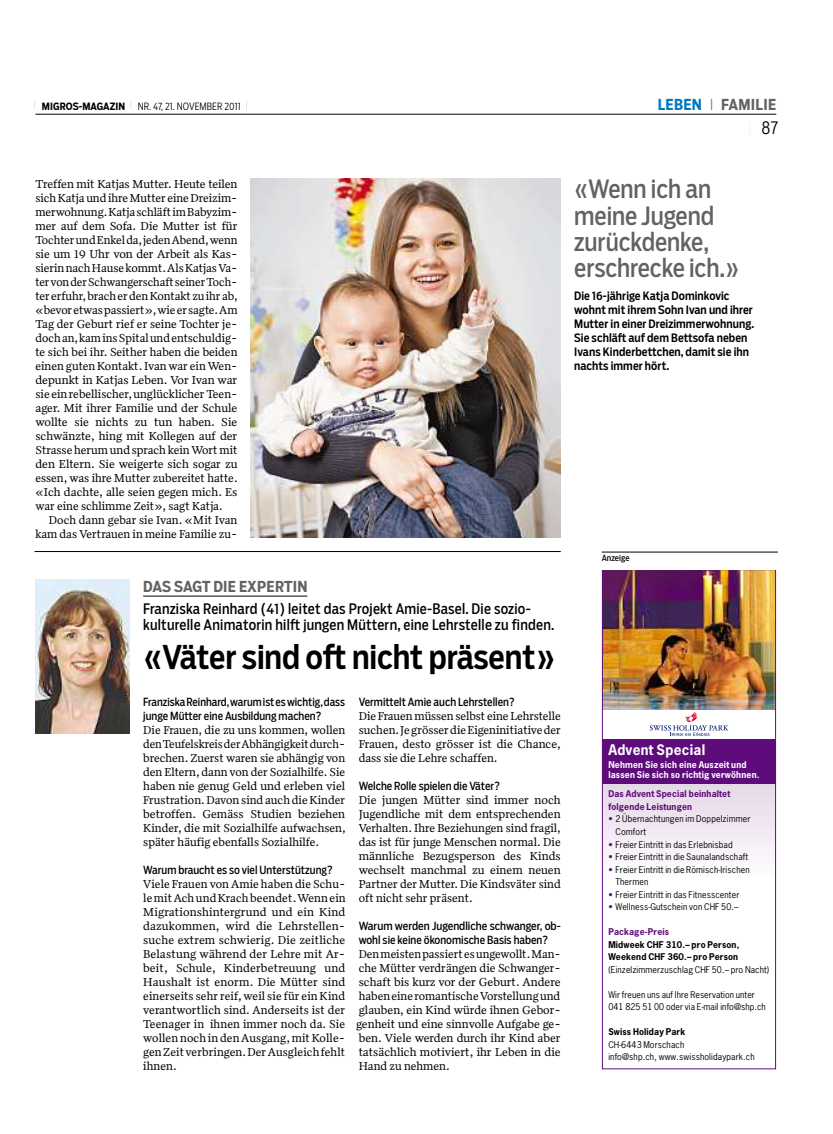
<style>
.page{position:relative;width:833px;height:1134px;background:#fff}
.page>*{position:absolute;margin:0;border:0;box-sizing:border-box;transform-origin:0 0}
.t1{font:500 32.5px "Salvo Sans Cond";letter-spacing:-.005em;color:#000}
.t2{font:25px/26.2px "Salvo Sans Cond";letter-spacing:-.005em;color:#626262}
.t3{font:300 17.5px "Salvo Sans Cond";color:#000}
.t4{font:700 15px "Salvo Sans Cond";letter-spacing:.015em;color:#626262}
.t5{font:14.38px/16.5px "Salvo Sans Cond";letter-spacing:.015em;color:#000}
.t6{font:700 13.75px "News Gothic";letter-spacing:.02em;color:#fff}
.t7{font:11.75px/14px "Quiosco Two LF";color:#000;text-align:justify}
.t8{font:500 11.5px/14px "Salvo Sans Cond";letter-spacing:.005em;color:#000}
.t9{font:11.12px/14px "Salvo Sans Cond";color:#000}
.t10{font:300 10px "Salvo Sans Cond";letter-spacing:.01em;color:#000}
.t11{font:8.75px/12.5px "News Gothic";letter-spacing:.015em;color:#000}
.t12{font:700 8.75px/12.5px "News Gothic";letter-spacing:.015em;color:#000}
.t13{font:700 8.75px/10.5px "News Gothic";letter-spacing:.02em;color:#fff}
.t14{font:700 8.75px/12.5px "News Gothic";letter-spacing:.015em;color:#5e0c7b}
.t15{font:8.5px "Salvo Sans Cond";letter-spacing:.01em;color:#000}
.s1{font-size:8.12px}
.s2{font-weight:700}
.s3{color:#0077be}
.s4{font-weight:300;font-size:11.88px}
.s5{font-size:14.75px}
.s6{color:#5e0c7b}
</style>
<div class="page">
<hr style="left:35px;top:114px;width:741px;height:1px;background:#000">
<img style="left:602px;top:570px;width:174px;height:499px">
<img style="left:251px;top:179px;width:310px;height:359px">
<hr style="left:601px;top:552px;width:177px;height:1px;background:#000">
<hr style="left:35px;top:551px;width:526px;height:1px;background:#000">
<hr style="left:143px;top:596px;width:164px;height:1px;background:#000">
<img style="left:35px;top:580px;width:95px;height:154px">
<p class="t10" style="left:35px;top:99px;width:215px"><span class="s1">|</span> <span class="s2">MIGROS-MAGAZIN</span> <span class="s1">|</span> NR. 47, 21. NOVEMBER 2011 <span class="s1">|</span></p>
<p class="t4" style="left:658px;top:94px;width:120px"><span class="s3">LEBEN</span> <span class="s4">|</span> FAMILIE</p>
<h3 class="t3" style="left:748px;top:116px;width:31px"><span class="s5">|</span> 87</h3>
<p class="t7" style="left:35px;top:177px;width:204px">Treffen mit Katjas Mutter. Heute teilen sichKatjaundihreMutter eineDreizim&shy;merwohnung.KatjaschläftimBabyzim&shy;mer auf dem Sofa. Die Mutter ist für TochterundEnkelda,jedenAbend,wenn sie um 19 Uhr von der Arbeit als Kas&shy;sierinnachHausekommt.AlsKatjasVa&shy;tervonderSchwangerschaftseinerToch&shy;tererfuhr,bracherdenKontaktzuihrab, «bevoretwaspassiert»,wieersagte.Am Tag der Geburt rief er seine Tochter je&shy;dochan,kaminsSpitalundentschuldig&shy;te sich bei ihr. Seither haben die beiden einen guten Kontakt.Ivan war ein Wen&shy;depunkt in Katjas Leben. Vor Ivan war sie einrebellischer,unglücklicherTeen&shy;ager. Mit ihrer Familie und der Schule wollte sie nichts zu tun haben. Sie schwänzte, hing mit Kollegen auf der Strasse herum und sprach keinWort mit den Eltern. Sie weigerte sich sogar zu essen, was ihre Mutter zubereitet hatte. «Ich dachte, alle seien gegen mich. Es war eine schlimme Zeit», sagt Katja.</p>
<p class="t7" style="left:35px;top:513px;width:203px;text-align:right">Doch dann gebar sie Ivan. «Mit Ivan kam das Vertrauen in meine Familie zu-</p>
<p class="t4" style="left:143px;top:576px;width:166px">DAS SAGT DIE EXPERTIN</p>
<p class="t5" style="left:143px;top:600px;width:413px">Franziska Reinhard (41) leitet das Projekt Amie-Basel. Die sozio&shy;kulturelle Animatorin hilft jungen Müttern, eine Lehrstelle zu finden.</p>
<h1 class="t1" style="left:143px;top:635px;width:414px">«Väter sind oft nicht präsent»</h1>
<p class="t9" style="left:143px;top:694px;width:203px">FranziskaReinhard,warumisteswichtig,dass junge Mütter eine Ausbildung machen?</p>
<p class="t7" style="left:143px;top:723px;width:204px">Die Frauen, die zu uns kommen, wollen denTeufelskreisderAbhängigkeitdurch&shy;brechen. Zuerst waren sie abhängig von den Eltern, dann von der Sozialhilfe. Sie haben nie genug Geld und erleben viel Frustration.Davon sind auch die Kinder betroffen. Gemäss Studien beziehen Kinder, die mit Sozialhilfe aufwachsen, später häufig ebenfalls Sozialhilfe.</p>
<p class="t9" style="left:143px;top:862px;width:191px">Warum braucht es so viel Unterstützung?</p>
<p class="t7" style="left:143px;top:877px;width:204px">Viele Frauen von Amie haben die Schu&shy;lemitAchundKrachbeendet.Wennein Migrationshintergrund und ein Kind dazukommen, wird die Lehrstellen&shy;suche extrem schwierig. Die zeitliche Belastung während der Lehre mit Ar&shy;beit, Schule, Kinderbetreuung und Haushalt ist enorm. Die Mütter sind einerseits sehr reif,weil sie für ein Kind verantwortlich sind. Anderseits ist der Teenager in ihnen immer noch da. Sie wollen noch in denAusgang,mitKolle&shy;genZeitverbringen.DerAusgleichfehlt ihnen.</p>
<p class="t9" style="left:359px;top:694px;width:158px">Vermittelt Amie auch Lehrstellen?</p>
<p class="t7" style="left:359px;top:709px;width:204px">Die Frauen müssen selbst eine Lehrstelle suchen.JegrösserdieEigeninitiativeder Frauen, desto grösser ist die Chance, dass sie die Lehre schaffen.</p>
<p class="t9" style="left:359px;top:778px;width:143px">Welche Rolle spielen die Väter?</p>
<p class="t7" style="left:359px;top:793px;width:204px">Die jungen Mütter sind immer noch Jugendliche mit dem entsprechenden Verhalten. Ihre Beziehungen sind fragil, das ist für junge Menschen normal. Die männliche Bezugsperson des Kinds wechselt manchmal zu einem neuen Partner der Mutter. Die Kindsväter sind oft nicht sehr präsent.</p>
<p class="t9" style="left:359px;top:918px;width:203px">Warum werden Jugendliche schwanger, ob&shy;wohl sie keine ökonomische Basis haben?</p>
<p class="t7" style="left:356px;top:947px;width:206px">Denmeistenpassiertesungewollt.Man&shy;che Mütter verdrängen die Schwanger&shy;schaft bis kurz vor der Geburt. Andere habeneineromantischeVorstellungund glauben, ein Kind würde ihnen Gebor&shy;genheit und eine sinnvolle Aufgabe ge&shy;ben. Viele werden durch ihr Kind aber tatsächlich motiviert, ihr Leben in die Hand zu nehmen.</p>
<h2 class="t2" style="left:574px;top:176px;width:167px">«Wenn ich an meine Jugend zurückdenke, erschrecke ich.»</h2>
<p class="t8" style="left:574px;top:288px;width:181px">Die 16-jährige Katja Dominkovic wohnt mit ihrem Sohn Ivan und ihrer<br>Mutter in einer Dreizimmerwohnung.<br>Sie schläft auf dem Bettsofa neben<br>Ivans Kinderbettchen, damit sie ihn nachts immer hört.</p>
<p class="t15" style="left:601px;top:552px;width:29px">Anzeige</p>
<p class="t6" style="left:608px;top:741px;width:98px">Advent Special</p>
<p class="t13" style="left:608px;top:759px;width:153px">Nehmen Sie sich eine Auszeit und lassen Sie sich so richtig verwöhnen.</p>
<p class="t14" style="left:608px;top:788px;width:123px">Das Advent Special beinhaltet folgende Leistungen</p>
<p class="t11" style="left:615px;top:813px;width:137px;text-indent:-7px"><span class="s6">•</span> 2 Übernachtungen im Doppelzimmer<br>Comfort</p>
<p class="t11" style="left:608px;top:838px;width:126px"><span class="s6">•</span> Freier Eintritt in das Erlebnisbad</p>
<p class="t11" style="left:608px;top:850px;width:141px"><span class="s6">•</span> Freier Eintritt in die Saunalandschaft</p>
<p class="t11" style="left:615px;top:863px;width:136px;text-indent:-7px"><span class="s6">•</span> Freier Eintritt in die Römisch-Irischen<br>Thermen</p>
<p class="t11" style="left:608px;top:888px;width:133px"><span class="s6">•</span> Freier Eintritt in das Fitnesscenter</p>
<p class="t11" style="left:608px;top:900px;width:132px"><span class="s6">•</span> Wellness-Gutschein von CHF 50.–</p>
<p class="t14" style="left:608px;top:925px;width:62px">Package-Preis</p>
<p class="t12" style="left:608px;top:938px;width:133px">Midweek CHF 310.– pro Person,<br>Weekend CHF 360.– pro Person</p>
<p class="t11" style="left:608px;top:963px;width:162px">(Einzelzimmerzuschlag CHF 50.– pro Nacht)</p>
<p class="t11" style="left:608px;top:988px;width:159px">Wir freuen uns auf Ihre Reservation unter<br>041 825 51 00 oder via E-mail info@shp.ch</p>
<p class="t12" style="left:608px;top:1025px;width:78px">Swiss Holiday Park</p>
<p class="t11" style="left:608px;top:1038px;width:148px">CH-6443 Morschach<br>info@shp.ch, www.swissholidaypark.ch</p>
</div>
